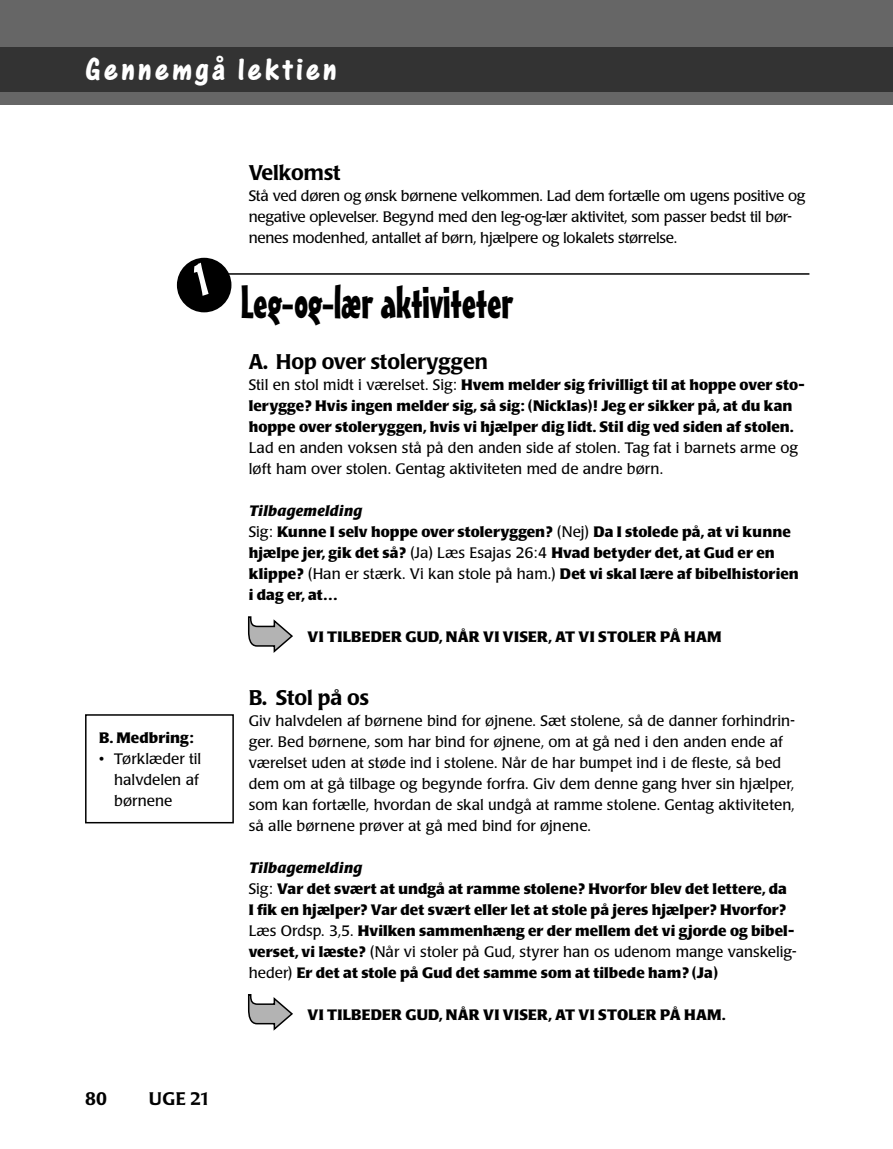
<style>
.page{position:relative;width:893px;height:1149px;background:#fff}
.page>*{position:absolute;margin:0;border:0;box-sizing:border-box;transform-origin:0 0}
.t1{font:45px "Mister Earl BT";letter-spacing:-.01em;color:#000}
.t2{font:33px "One Stroke Script Bold Plain";letter-spacing:.1em;color:#fff}
.t3{font:500 21px "Poppl Laudatio";color:#000}
.t4{font:500 18px "Poppl Laudatio";letter-spacing:.02em;color:#000}
.t5{font:700 15px/21px "Poppl Laudatio";color:#000}
.t6{font:15px/21px "Poppl Laudatio";color:#000}
.t7{font:15px/21px "Poppl Laudatio";letter-spacing:-.02em;color:#000}
.s1{font-weight:400}
.s2{font-style:italic}
</style>
<div class="page">
<div style="left:0;top:0;width:893px;height:104px;background:#666"></div>
<div style="left:0;top:47px;width:893px;height:44px;background:#333"></div>
<div style="left:177px;top:258px;width:54px;height:54px;background:#000;border-radius:50%"></div>
<svg style="left:194px;top:262px;width:15px;height:34px"></svg>
<hr style="left:219px;top:273px;width:590px;height:1px;background:#000">
<svg style="left:248px;top:616px;width:45px;height:37px"></svg>
<svg style="left:248px;top:994px;width:45px;height:37px"></svg>
<div style="left:85px;top:714px;width:149px;height:109px;border:2px solid #000"></div>
<h2 class="t2" style="left:85px;top:60px;width:253px">Gennemgå lektien</h2>
<h3 class="t3" style="left:249px;top:164px;width:93px">Velkomst</h3>
<p class="t7" style="left:249px;top:186px;width:558px">Stå ved døren og ønsk børnene velkommen. Lad dem fortælle om ugens positive og negative oplevelser. Begynd med den leg-og-lær aktivitet, som passer bedst til bør&shy;nenes modenhed, antallet af børn, hjælpere og lokalets størrelse.</p>
<h1 class="t1" style="left:240px;top:285px;width:274px">Leg-og-lær aktiviteter</h1>
<p class="t5" style="left:99px;top:728px;width:96px">B. Medbring:</p>
<p class="t6" style="left:114px;top:749px;width:89px;text-indent:-15px">• Tørklæder til halvdelen af børnene</p>
<p class="t4" style="left:85px;top:1090px;width:24px">80</p>
<p class="t4" style="left:149px;top:1090px;width:63px">UGE 21</p>
<h3 class="t3" style="left:249px;top:353px;width:241px">A. Hop over stoleryggen</h3>
<p class="t5" style="left:249px;top:375px;width:557px"><span class="s1">Stil en stol midt i værelset. Sig:</span> Hvem melder sig frivilligt til at hoppe over sto&shy;lerygge? Hvis ingen melder sig, så sig: (Nicklas)! Jeg er sikker på, at du kan hoppe over stoleryggen, hvis vi hjælper dig lidt. Stil dig ved siden af stolen.</p>
<p class="t6" style="left:249px;top:438px;width:551px">Lad en anden voksen stå på den anden side af stolen. Tag fat i barnets arme og løft ham over stolen. Gentag aktiviteten med de andre børn.</p>
<p class="t5" style="left:249px;top:501px;width:552px"><span class="s2">Tilbagemelding<br></span><span class="s1">Sig:</span> Kunne I selv hoppe over stoleryggen? <span class="s1">(Nej)</span> Da I stolede på, at vi kunne hjælpe jer, gik det så? <span class="s1">(Ja) Læs Esajas 26:4</span> Hvad betyder det, at Gud er en klippe? <span class="s1">(Han er stærk. Vi kan stole på ham.)</span> Det vi skal lære af bibelhistorien i dag er, at…</p>
<p class="t5" style="left:308px;top:627px;width:415px">VI TILBEDER GUD, NÅR VI VISER, AT VI STOLER PÅ HAM</p>
<h3 class="t3" style="left:249px;top:689px;width:122px">B. Stol på os</h3>
<p class="t6" style="left:249px;top:711px;width:548px">Giv halvdelen af børnene bind for øjnene. Sæt stolene, så de danner forhindrin&shy;ger. Bed børnene, som har bind for øjnene, om at gå ned i den anden ende af værelset uden at støde ind i stolene. Når de har bumpet ind i de fleste, så bed dem om at gå tilbage og begynde forfra. Giv dem denne gang hver sin hjælper, som kan fortælle, hvordan de skal undgå at ramme stolene. Gentag aktiviteten, så alle børnene prøver at gå med bind for øjnene.</p>
<p class="t5" style="left:249px;top:858px;width:549px"><span class="s2">Tilbagemelding<br></span><span class="s1">Sig:</span> Var det svært at undgå at ramme stolene? Hvorfor blev det lettere, da<br>I fik en hjælper? Var det svært eller let at stole på jeres hjælper? Hvorfor?<br><span class="s1">Læs Ordsp. 3,5.</span> Hvilken sammenhæng er der mellem det vi gjorde og bibel&shy;verset, vi læste? <span class="s1">(Når vi stoler på Gud, styrer han os udenom mange vanskelig&shy;heder)</span> Er det at stole på Gud det samme som at tilbede ham? (Ja)</p>
<p class="t5" style="left:308px;top:1005px;width:419px">VI TILBEDER GUD, NÅR VI VISER, AT VI STOLER PÅ HAM.</p>
</div>
